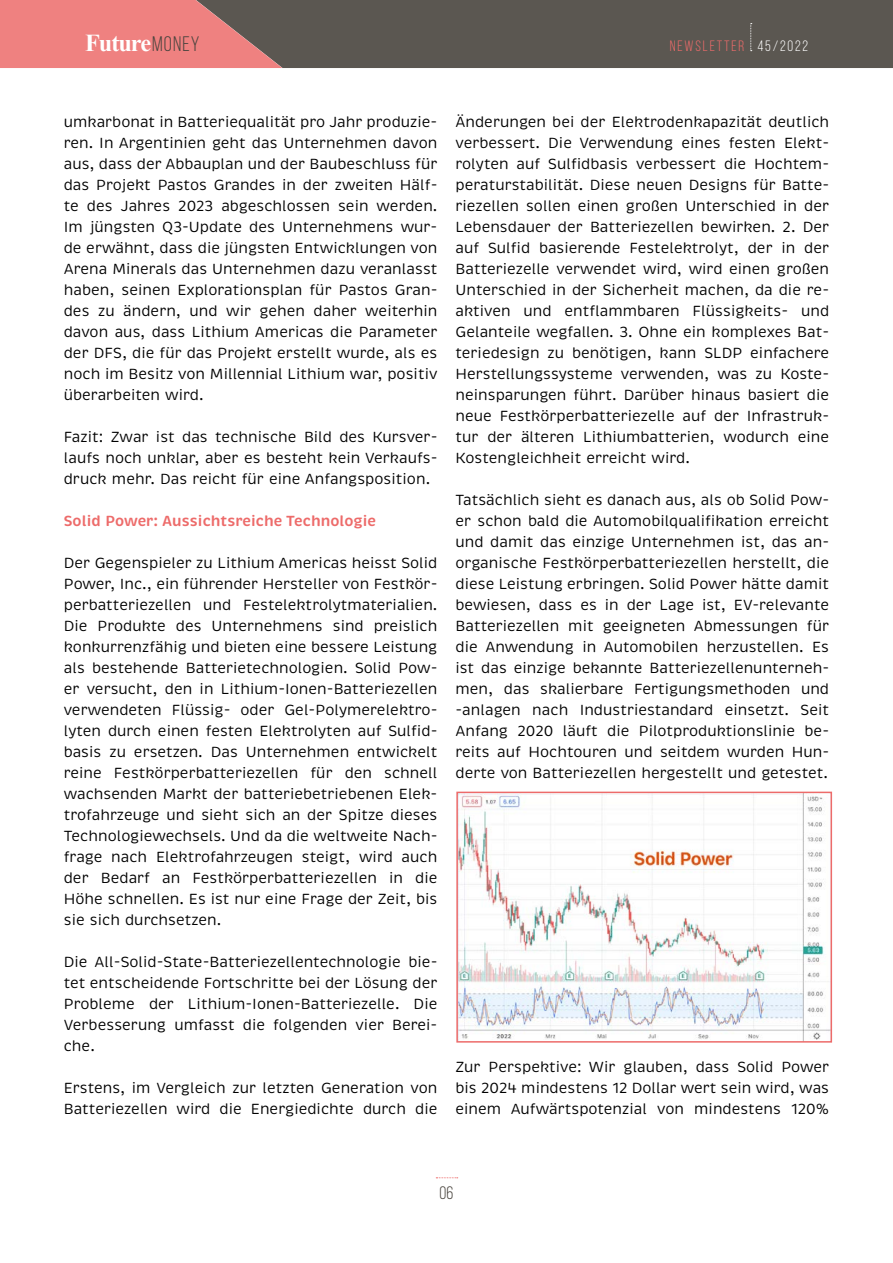
<style>
.page{position:relative;width:893px;height:1263px;background:#fff}
.page>*{position:absolute;margin:0;border:0;box-sizing:border-box;transform-origin:0 0}
.t1{font:700 24.3px "Times New Roman";letter-spacing:-.04em;color:#fff}
.t2{font:18px "Bebas Neue";color:#49443e}
.t3{font:15px/21px "Brevia";color:#000;text-align:justify}
.t4{font:600 15px "Brevia";color:#ed6b6a}
.t5{font:15px "Bebas Neue";letter-spacing:.12em;color:#ed6b6a}
.s1{font-family:"Bebas Neue";font-weight:400;font-size:21px;color:#49443e}
.s2{color:#fff}
</style>
<div class="page">
<svg style="left:436px;top:1177px;width:22px;height:1px"></svg>
<div style="left:282px;top:0;width:611px;height:68px;background:#5b5751"></div>
<svg style="left:0;top:0;width:282px;height:68px;background:#d87a79"></svg>
<svg style="left:750px;top:23px;width:2px;height:28px"></svg>
<img style="left:459px;top:795px;width:370px;height:244px">
<div style="left:456px;top:792px;width:376px;height:250px;border:2px solid #ed6b6a"></div>
<h1 class="t1" style="left:85px;top:26px;width:116px">Future<span class="s1">MONEY</span></h1>
<p class="t5" style="left:670px;top:37px;width:140px">NEWSLETTER <span class="s2">45/2022</span></p>
<p class="t3" style="left:64px;top:112px;width:375px">umkarbonat in Batteriequalität pro Jahr produzie&shy;ren. In Argentinien geht das Unternehmen davon aus, dass der Abbauplan und der Baubeschluss für das Projekt Pastos Grandes in der zweiten Hälf&shy;te des Jahres 2023 abgeschlossen sein werden.<br>Im jüngsten Q3-Update des Unternehmens wur&shy;de erwähnt, dass die jüngsten Entwicklungen von Arena Minerals das Unternehmen dazu veranlasst haben, seinen Explorationsplan für Pastos Gran&shy;des zu ändern, und wir gehen daher weiterhin davon aus, dass Lithium Americas die Parameter der DFS, die für das Projekt erstellt wurde, als es noch im Besitz von Millennial Lithium war, positiv überarbeiten wird.</p>
<p class="t3" style="left:64px;top:427px;width:375px">Fazit: Zwar ist das technische Bild des Kursver&shy;laufs noch unklar, aber es besteht kein Verkaufs&shy;druck mehr. Das reicht für eine Anfangsposition.</p>
<p class="t4" style="left:64px;top:512px;width:314px">Solid Power: Aussichtsreiche Technologie</p>
<p class="t3" style="left:64px;top:553px;width:375px">Der Gegenspieler zu Lithium Americas heisst Solid Power, Inc., ein führender Hersteller von Festkör&shy;perbatteriezellen und Festelektrolytmaterialien.<br>Die Produkte des Unternehmens sind preislich konkurrenzfähig und bieten eine bessere Leistung als bestehende Batterietechnologien. Solid Pow&shy;er versucht, den in Lithium-Ionen-Batteriezellen verwendeten Flüssig- oder Gel-Polymerelektro&shy;lyten durch einen festen Elektrolyten auf Sulfid&shy;basis zu ersetzen. Das Unternehmen entwickelt reine Festkörperbatteriezellen für den schnell wachsenden Markt der batteriebetriebenen Elek&shy;trofahrzeuge und sieht sich an der Spitze dieses Technologiewechsels. Und da die weltweite Nach&shy;frage nach Elektrofahrzeugen steigt, wird auch der Bedarf an Festkörperbatteriezellen in die Höhe schnellen. Es ist nur eine Frage der Zeit, bis sie sich durchsetzen.</p>
<p class="t3" style="left:64px;top:952px;width:375px">Die All-Solid-State-Batteriezellentechnologie bie&shy;tet entscheidende Fortschritte bei der Lösung der Probleme der Lithium-Ionen-Batteriezelle. Die Verbesserung umfasst die folgenden vier Berei&shy;che.</p>
<p class="t3" style="left:64px;top:1078px;width:375px">Erstens, im Vergleich zur letzten Generation von<br>Batteriezellen wird die Energiedichte durch die</p>
<p class="t3" style="left:455px;top:112px;width:375px">Änderungen bei der Elektrodenkapazität deutlich verbessert. Die Verwendung eines festen Elekt&shy;rolyten auf Sulfidbasis verbessert die Hochtem&shy;peraturstabilität. Diese neuen Designs für Batte&shy;riezellen sollen einen großen Unterschied in der Lebensdauer der Batteriezellen bewirken. 2. Der auf Sulfid basierende Festelektrolyt, der in der Batteriezelle verwendet wird, wird einen großen Unterschied in der Sicherheit machen, da die re&shy;aktiven und entflammbaren Flüssigkeits- und Gelanteile wegfallen. 3. Ohne ein komplexes Bat&shy;teriedesign zu benötigen, kann SLDP einfachere Herstellungssysteme verwenden, was zu Koste&shy;neinsparungen führt. Darüber hinaus basiert die neue Festkörperbatteriezelle auf der Infrastruk&shy;tur der älteren Lithiumbatterien, wodurch eine Kostengleichheit erreicht wird.</p>
<p class="t3" style="left:455px;top:490px;width:375px">Tatsächlich sieht es danach aus, als ob Solid Pow&shy;er schon bald die Automobilqualifikation erreicht und damit das einzige Unternehmen ist, das an&shy;organische Festkörperbatteriezellen herstellt, die diese Leistung erbringen. Solid Power hätte damit bewiesen, dass es in der Lage ist, EV-relevante Batteriezellen mit geeigneten Abmessungen für die Anwendung in Automobilen herzustellen. Es ist das einzige bekannte Batteriezellenunterneh&shy;men, das skalierbare Fertigungsmethoden und -anlagen nach Industriestandard einsetzt. Seit Anfang 2020 läuft die Pilotproduktionslinie be&shy;reits auf Hochtouren und seitdem wurden Hun&shy;derte von Batteriezellen hergestellt und getestet.</p>
<p class="t3" style="left:455px;top:1057px;width:375px">Zur Perspektive: Wir glauben, dass Solid Power bis 2024 mindestens 12 Dollar wert sein wird, was einem Aufwärtspotenzial von mindestens 120%</p>
<p class="t2" style="left:440px;top:1183px;width:15px">06</p>
</div>
